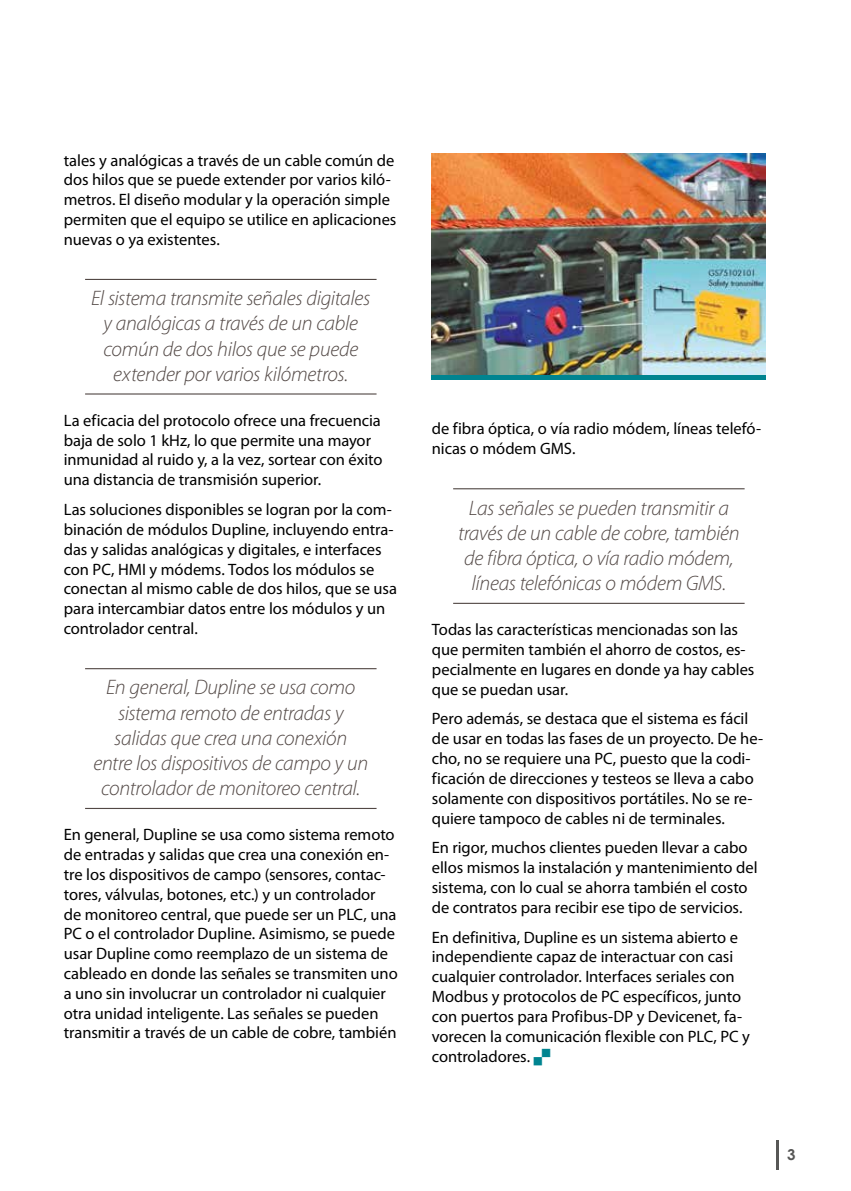
<style>
.page{position:relative;width:851px;height:1191px;background:#fff}
.page>*{position:absolute;margin:0;border:0;box-sizing:border-box;transform-origin:0 0}
.t1{font:italic 300 21px/25.2px "Myriad Pro";letter-spacing:-.015em;color:#524845;text-align:center}
.t2{font:16.5px/19.8px "Myriad Pro";letter-spacing:-.005em;color:#000}
.t3{font:700 15px "Century Gothic";color:#575756}
</style>
<div class="page">
<hr style="left:776px;top:1140px;width:2px;height:29px;background:#575756">
<hr style="left:85px;top:279px;width:291px;height:1px;background:#524845">
<hr style="left:85px;top:393px;width:291px;height:1px;background:#524845">
<hr style="left:85px;top:668px;width:291px;height:1px;background:#524845">
<hr style="left:85px;top:808px;width:291px;height:1px;background:#524845">
<hr style="left:453px;top:488px;width:291px;height:1px;background:#524845">
<hr style="left:453px;top:603px;width:291px;height:1px;background:#524845">
<img style="left:432px;top:153px;width:333px;height:222px">
<hr style="left:432px;top:375px;width:333px;height:4px;background:#008490">
<p class="t2" style="left:64px;top:150px;width:334px">tales y analógicas a través de un cable común de dos hilos que se puede extender por varios kiló&shy;metros. El diseño modular y la operación simple permiten que el equipo se utilice en aplicaciones nuevas o ya existentes.</p>
<p class="t1" style="left:91px;top:285px;width:281px">El sistema transmite señales digitales y analógicas a través de un cable común de dos hilos que se puede extender por varios kilómetros.</p>
<p class="t2" style="left:64px;top:410px;width:320px">La eficacia del protocolo ofrece una frecuencia baja de solo 1 kHz, lo que permite una mayor inmunidad al ruido y, a la vez, sortear con éxito una distancia de transmisión superior.</p>
<p class="t2" style="left:64px;top:499px;width:334px">Las soluciones disponibles se logran por la com&shy;binación de módulos Dupline, incluyendo entra&shy;das y salidas analógicas y digitales, e interfaces con PC, HMI y módems. Todos los módulos se conectan al mismo cable de dos hilos, que se usa para intercambiar datos entre los módulos y un controlador central.</p>
<p class="t1" style="left:93px;top:674px;width:276px">En general, Dupline se usa como sistema remoto de entradas y salidas que crea una conexión entre los dispositivos de campo y un controlador de monitoreo central.</p>
<p class="t2" style="left:64px;top:824px;width:335px">En general, Dupline se usa como sistema remoto de entradas y salidas que crea una conexión en&shy;tre los dispositivos de campo (sensores, contac&shy;tores, válvulas, botones, etc.) y un controlador<br>de monitoreo central, que puede ser un PLC, una PC o el controlador Dupline. Asimismo, se puede usar Dupline como reemplazo de un sistema de cableado en donde las señales se transmiten uno a uno sin involucrar un controlador ni cualquier otra unidad inteligente. Las señales se pueden transmitir a través de un cable de cobre, también</p>
<p class="t2" style="left:432px;top:418px;width:331px">de fibra óptica, o vía radio módem, líneas telefó&shy;nicas o módem GMS.</p>
<p class="t1" style="left:458px;top:495px;width:283px">Las señales se pueden transmitir a través de un cable de cobre, también de fibra óptica, o vía radio módem, líneas telefónicas o módem GMS.</p>
<p class="t2" style="left:432px;top:619px;width:324px">Todas las características mencionadas son las que permiten también el ahorro de costos, es&shy;pecialmente en lugares en donde ya hay cables que se puedan usar.</p>
<p class="t2" style="left:432px;top:709px;width:333px">Pero además, se destaca que el sistema es fácil de usar en todas las fases de un proyecto. De he&shy;cho, no se requiere una PC, puesto que la codi&shy;ficación de direcciones y testeos se lleva a cabo solamente con dispositivos portátiles. No se re&shy;quiere tampoco de cables ni de terminales.</p>
<p class="t2" style="left:432px;top:837px;width:327px">En rigor, muchos clientes pueden llevar a cabo ellos mismos la instalación y mantenimiento del sistema, con lo cual se ahorra también el costo de contratos para recibir ese tipo de servicios.</p>
<p class="t2" style="left:432px;top:927px;width:319px">En definitiva, Dupline es un sistema abierto e independiente capaz de interactuar con casi cualquier controlador. Interfaces seriales con Modbus y protocolos de PC específicos, junto con puertos para Profibus-DP y Devicenet, fa&shy;vorecen la comunicación flexible con PLC, PC y controladores.</p>
<p class="t3" style="left:787px;top:1143px;width:10px">3</p>
</div>
